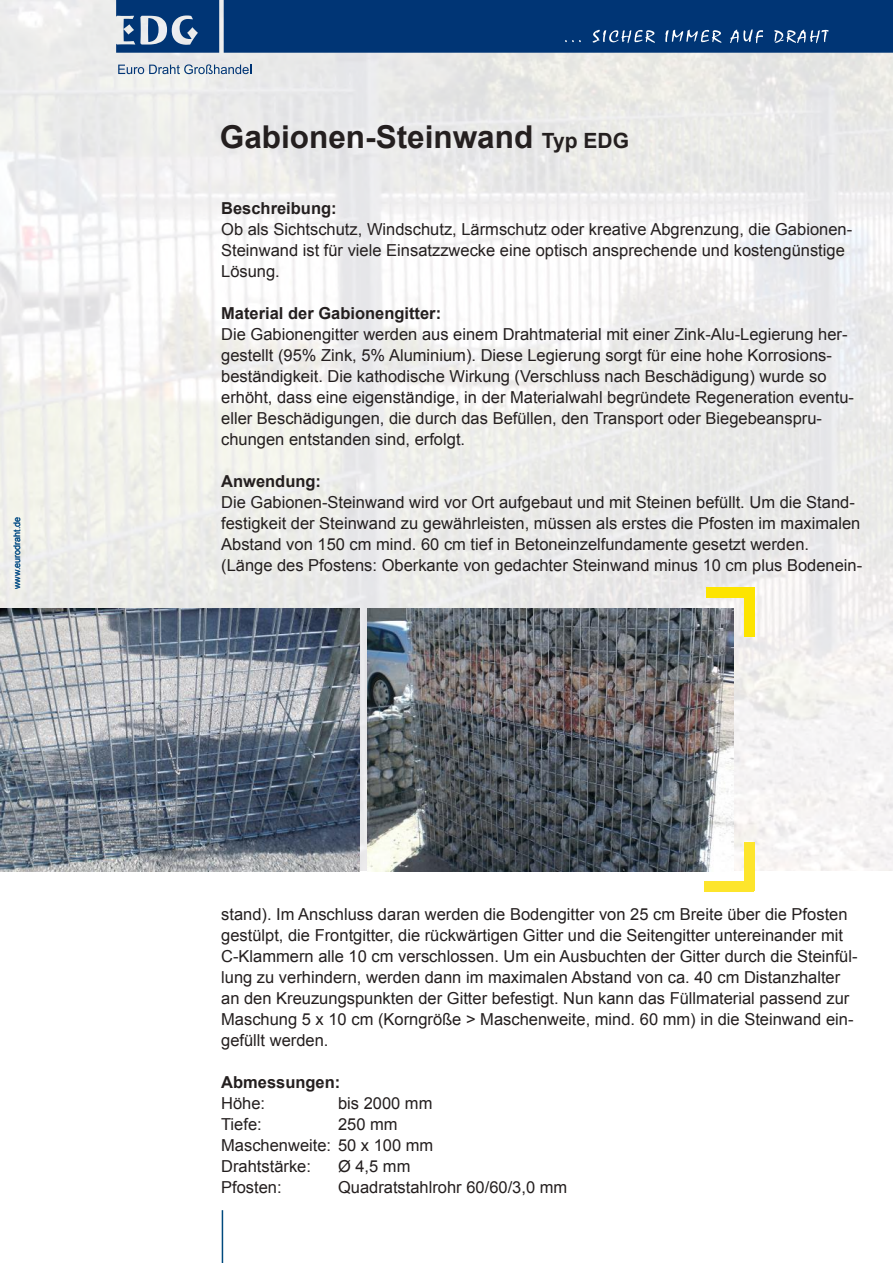
<style>
.page{position:relative;width:893px;height:1263px;background:#fff}
.page>*{position:absolute;margin:0;border:0;box-sizing:border-box;transform-origin:0 0}
.t1{font:700 31.5px "Arial";color:#241f1f}
.t2{font:16.5px/21px "Arial";color:#241f1f}
.t3{font:700 16.5px "Arial";color:#241f1f}
.t4{font:9px "Arial";color:#003575}
.s1{font-size:21px}
</style>
<div class="page">
<img style="left:0;top:0;width:893px;height:871px">
<hr style="left:222px;top:1210px;width:1px;height:53px;background:#004a7e">
<div style="left:744px;top:588px;width:11px;height:49px;background:#fde400"></div>
<div style="left:706px;top:587px;width:49px;height:11px;background:#fde400"></div>
<div style="left:705px;top:881px;width:49px;height:10px;background:#fde52c"></div>
<div style="left:744px;top:842px;width:11px;height:49px;background:#fde52c"></div>
<svg style="left:118px;top:64px;width:133px;height:10px"></svg>
<svg style="left:116px;top:0;width:777px;height:53px"></svg>
<img style="left:0;top:608px;width:360px;height:264px">
<img style="left:367px;top:608px;width:366px;height:264px">
<p class="t4" style="left:11px;top:589px;width:74px;rotate:-90deg">www.eurodraht.de</p>
<h1 class="t1" style="left:220px;top:116px;width:411px">Gabionen-Steinwand <span class="s1">Typ EDG</span></h1>
<p class="t3" style="left:221px;top:197px;width:117px">Beschreibung:</p>
<p class="t2" style="left:221px;top:219px;width:632px">Ob als Sichtschutz, Windschutz, Lärmschutz oder kreative Abgrenzung, die Gabionen-<br>Steinwand ist für viele Einsatzzwecke eine optisch ansprechende und kostengünstige<br>Lösung.</p>
<p class="t3" style="left:221px;top:302px;width:222px">Material der Gabionengitter:</p>
<p class="t2" style="left:221px;top:324px;width:634px">Die Gabionengitter werden aus einem Drahtmaterial mit einer Zink-Alu-Legierung her&shy;gestellt (95% Zink, 5% Aluminium). Diese Legierung sorgt für eine hohe Korrosions&shy;beständigkeit. Die kathodische Wirkung (Verschluss nach Beschädigung) wurde so erhöht, dass eine eigenständige, in der Materialwahl begründete Regeneration eventu&shy;eller Beschädigungen, die durch das Befüllen, den Transport oder Biegebeanspru&shy;chungen entstanden sind, erfolgt.</p>
<p class="t3" style="left:221px;top:470px;width:101px">Anwendung:</p>
<p class="t2" style="left:221px;top:492px;width:643px">Die Gabionen-Steinwand wird vor Ort aufgebaut und mit Steinen befüllt. Um die Stand&shy;festigkeit der Steinwand zu gewährleisten, müssen als erstes die Pfosten im maximalen Abstand von 150 cm mind. 60 cm tief in Betoneinzelfundamente gesetzt werden. (Länge des Pfostens: Oberkante von gedachter Steinwand minus 10 cm plus Bodenein-</p>
<p class="t2" style="left:221px;top:904px;width:638px">stand). Im Anschluss daran werden die Bodengitter von 25 cm Breite über die Pfosten gestülpt, die Frontgitter, die rückwärtigen Gitter und die Seitengitter untereinander mit C-Klammern alle 10 cm verschlossen. Um ein Ausbuchten der Gitter durch die Steinfül&shy;lung zu verhindern, werden dann im maximalen Abstand von ca. 40 cm Distanzhalter an den Kreuzungspunkten der Gitter befestigt. Nun kann das Füllmaterial passend zur Maschung 5 x 10 cm (Korngröße &gt; Maschenweite, mind. 60 mm) in die Steinwand ein&shy;gefüllt werden.</p>
<p class="t3" style="left:221px;top:1072px;width:121px">Abmessungen:</p>
<p class="t2" style="left:221px;top:1093px;width:46px">Höhe:</p>
<p class="t2" style="left:338px;top:1093px;width:96px">bis 2000 mm</p>
<p class="t2" style="left:221px;top:1114px;width:42px">Tiefe:</p>
<p class="t2" style="left:221px;top:1114px;width:214px;text-indent:117px">250 mm<br>Maschenweite: 50 x 100 mm<br>Drahtstärke:</p>
<p class="t2" style="left:338px;top:1156px;width:74px">Ø 4,5 mm</p>
<p class="t2" style="left:221px;top:1177px;width:62px">Pfosten:</p>
<p class="t2" style="left:338px;top:1177px;width:231px">Quadratstahlrohr 60/60/3,0 mm</p>
</div>
